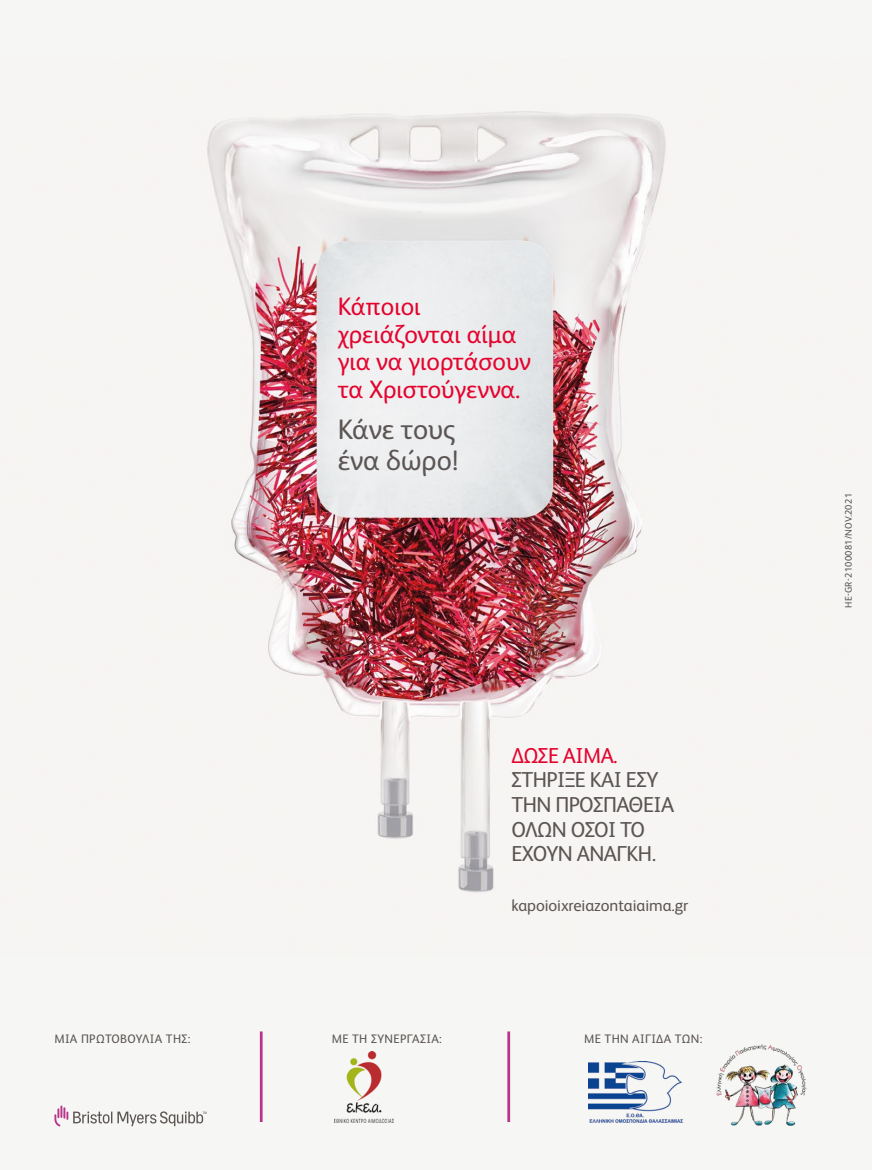
<style>
.page{position:relative;width:872px;height:1170px;background:#fff}
.page>*{position:absolute;margin:0;border:0;box-sizing:border-box;transform-origin:0 0}
.t1{font:28.35px/31px "BMS Humanity";color:#5b5553}
.t2{font:25.2px/27.6px "BMS Humanity";color:#e4032e}
.t3{font:21.6px/24.8px "BMS Humanity";letter-spacing:-.025em;color:#5b5553}
.t4{font:21.6px "BMS Humanity";letter-spacing:-.025em;color:#e4032e}
.t5{font:16.5px "BMS Humanity";letter-spacing:-.005em;color:#5b5553}
.t6{font:12.3px "BMS Humanity";letter-spacing:.03em;color:#5b5553}
.t7{font:9.6px "BMS Humanity";letter-spacing:.03em;color:#5b5553}
</style>
<div class="page">
<div style="left:0;top:0;width:872px;height:1169px;background:#f6f6f4"></div>
<img style="left:207px;top:111px;width:459px;height:782px">
<svg style="left:54px;top:1105px;width:153px;height:21px"></svg>
<img style="left:589px;top:1061px;width:94px;height:62px">
<img style="left:334px;top:1051px;width:59px;height:71px">
<img style="left:716px;top:1044px;width:91px;height:82px">
<hr style="left:260px;top:1031px;width:2px;height:90px;background:#b9348b">
<hr style="left:507px;top:1031px;width:3px;height:90px;background:#b9348b">
<p class="t2" style="left:338px;top:291px;width:195px">Κάποιοι χρειάζονται αίμα για να γιορτάσουν τα Χριστούγεννα.</p>
<p class="t1" style="left:338px;top:412px;width:123px">Κάνε τους ένα δώρο!</p>
<p class="t4" style="left:511px;top:739px;width:108px">ΔΩΣΕ ΑΙΜΑ.</p>
<p class="t3" style="left:511px;top:765px;width:164px">ΣΤΗΡΙΞΕ ΚΑΙ ΕΣΥ<br>ΤΗΝ ΠΡΟΣΠΑΘΕΙΑ<br>ΟΛΩΝ ΟΣΟΙ ΤΟ<br>ΕΧΟΥΝ ΑΝΑΓΚΗ.</p>
<p class="t5" style="left:511px;top:893px;width:179px">kapoioixreiazontaiaima.gr</p>
<p class="t6" style="left:54px;top:1029px;width:138px">ΜΙΑ ΠΡΩΤΟΒΟΥΛΙΑ ΤΗΣ:</p>
<p class="t6" style="left:332px;top:1029px;width:112px">ΜΕ ΤΗ ΣΥΝΕΡΓΑΣΙΑ:</p>
<p class="t6" style="left:584px;top:1029px;width:120px">ΜΕ ΤΗΝ ΑΙΓΙΔΑ ΤΩΝ:</p>
<p class="t7" style="left:841px;top:607px;width:116px;rotate:-90deg">HE-GR-2100081/NOV.2021</p>
</div>
